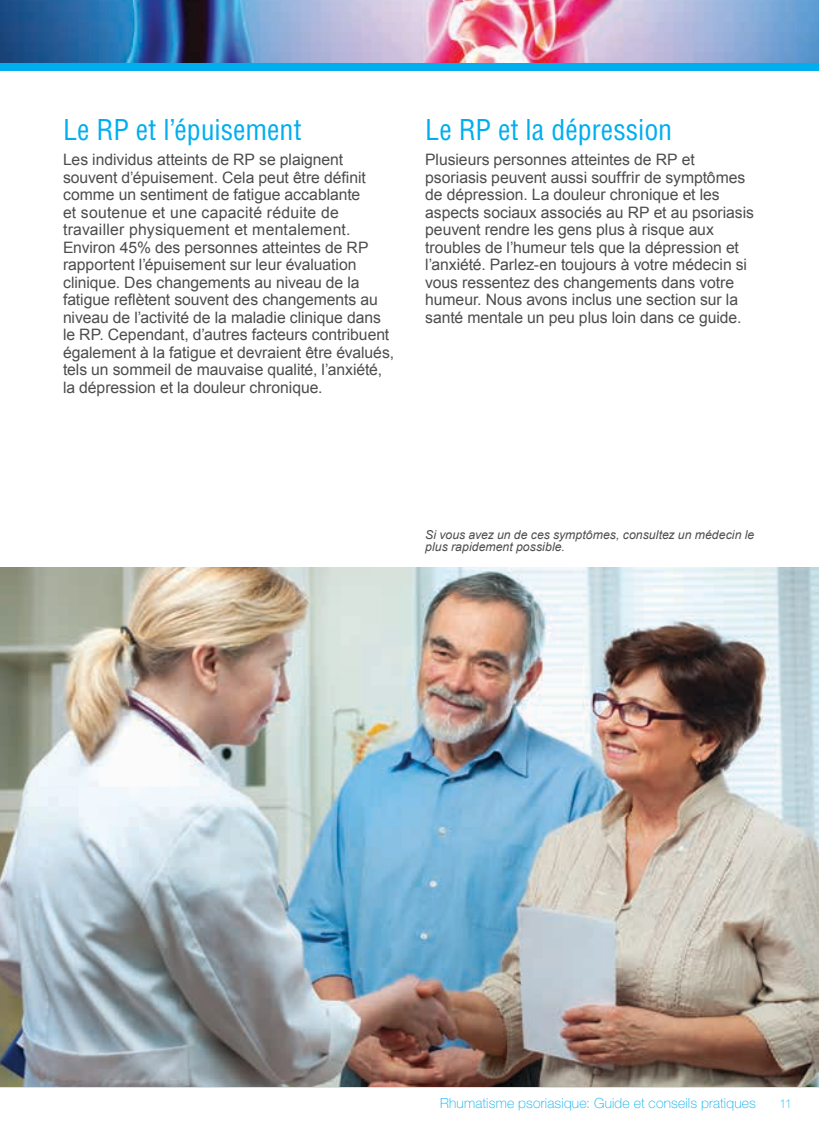
<style>
.page{position:relative;width:819px;height:1134px;background:#fff}
.page>*{position:absolute;margin:0;border:0;box-sizing:border-box;transform-origin:0 0}
.t1{font:condensed 28px "Helvetica LT Std";color:#00aeef}
.t2{font:15.75px/17.5px "Arial";letter-spacing:-.005em;color:#4d4d4f}
.t3{font:100 14px "Helvetica Neue LT Std";letter-spacing:.01em;color:#00aeef}
.t4{font:italic 12.25px/12.2px "Arial";letter-spacing:.005em;color:#4d4d4f}
.t5{font:100 12.25px "Helvetica Neue LT Std";color:#00aeef}
</style>
<div class="page">
<img style="left:0;top:0;width:819px;height:63px">
<div style="left:0;top:63px;width:819px;height:8px;background:#00aeef"></div>
<img style="left:0;top:567px;width:819px;height:520px">
<h1 class="t1" style="left:63px;top:112px;width:240px">Le RP et l’épuisement</h1>
<p class="t2" style="left:63px;top:151px;width:333px">Les individus atteints de RP se plaignent souvent d’épuisement. Cela peut être définit comme un sentiment de fatigue accablante<br>et soutenue et une capacité réduite de travailler physiquement et mentalement.<br>Environ 45% des personnes atteintes de RP rapportent l’épuisement sur leur évaluation clinique. Des changements au niveau de la fatigue reflètent souvent des changements au niveau de l’activité de la maladie clinique dans le RP. Cependant, d’autres facteurs contribuent également à la fatigue et devraient être évalués, tels un sommeil de mauvaise qualité, l’anxiété, la dépression et la douleur chronique.</p>
<h1 class="t1" style="left:425px;top:112px;width:249px">Le RP et la dépression</h1>
<p class="t2" style="left:425px;top:151px;width:330px">Plusieurs personnes atteintes de RP et psoriasis peuvent aussi souffrir de symptômes de dépression. La douleur chronique et les aspects sociaux associés au RP et au psoriasis peuvent rendre les gens plus à risque aux troubles de l’humeur tels que la dépression et l’anxiété. Parlez-en toujours à votre médecin si vous ressentez des changements dans votre humeur. Nous avons inclus une section sur la santé mentale un peu plus loin dans ce guide.</p>
<p class="t4" style="left:425px;top:529px;width:331px">Si vous avez un de ces symptômes, consultez un médecin le plus rapidement possible.</p>
<p class="t3" style="left:440px;top:1095px;width:317px">Rhumatisme psoriasique: Guide et conseils pratiques</p>
<p class="t5" style="left:780px;top:1096px;width:14px">11</p>
</div>
